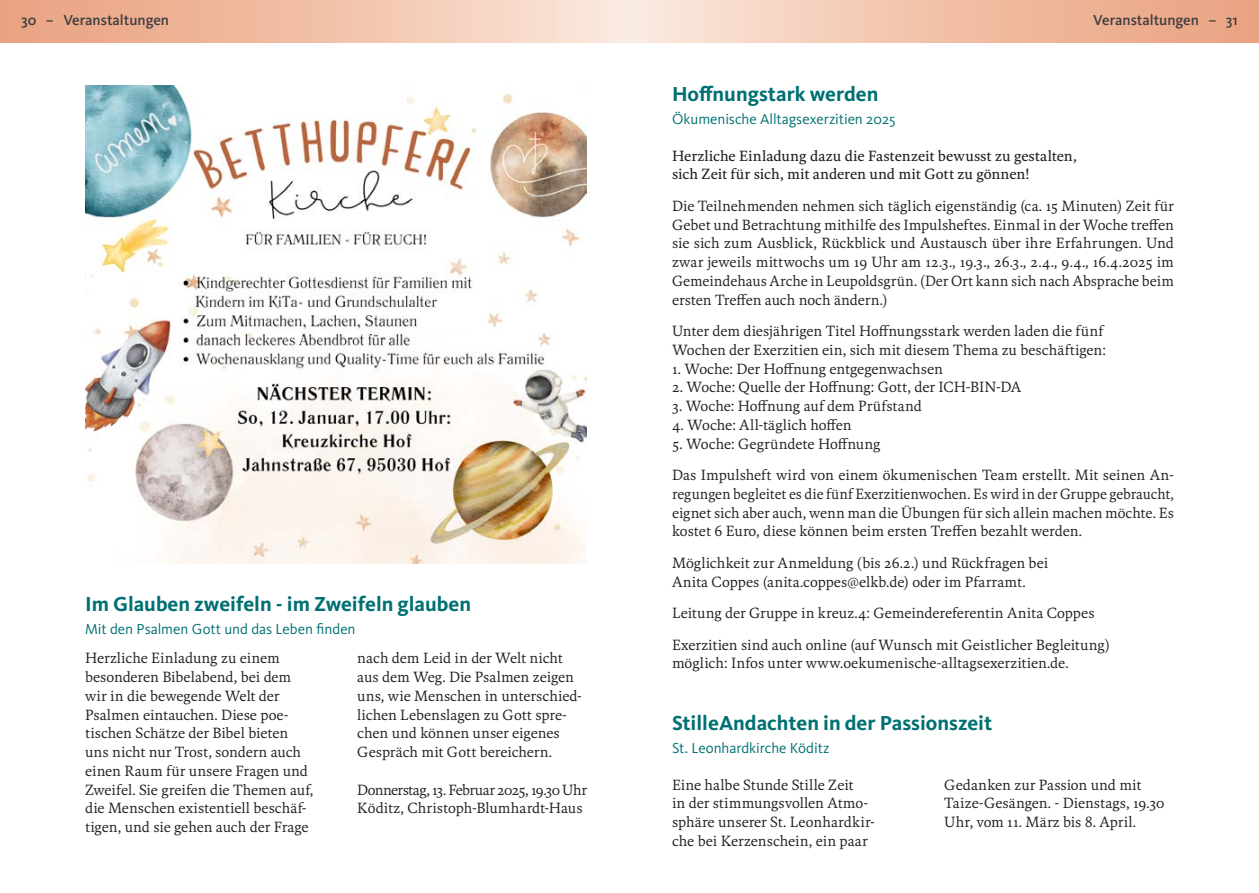
<style>
.page{position:relative;width:1259px;height:893px;background:#fff}
.page>*{position:absolute;margin:0;border:0;box-sizing:border-box;transform-origin:0 0}
.kreuz_4_-_Überschrift{font:700 21px "Kievit OT";color:#017072}
.kreuz_4_-_serif_10pt_-_Fließtext{font:15px/18.8px "Kievit Serif";color:#231f20}
.kreuz_4_-_serif_10pt_-_Fließtext-2{font:15px "Kievit Serif";color:#231f20}
.kreuz_4_-_10pt_UnterÜ{font:15px "Kievit OT";letter-spacing:-.005em;color:#017072}
.t1{font:500 15px "Kievit OT";color:#3e3e3f}
.kreuz_4_-_serif_10pt_-_Fließtext-3{font:15px "Kievit Serif";letter-spacing:-.04em;color:#231f20}
</style>
<div class="page">
<div style="left:0;top:0;width:629px;height:43px;background:linear-gradient(to right,#e99e7b,#fae7db)"></div>
<div style="left:629px;top:0;width:630px;height:43px;background:linear-gradient(to right,#fae7db,#e99f7c)"></div>
<img style="left:85px;top:85px;width:502px;height:478px">
<p class="t1" style="left:21px;top:11px;width:149px">30 – Veranstaltungen</p>
<p class="t1" style="left:1093px;top:11px;width:146px">Veranstaltungen – 31</p>
<p class="kreuz_4_-_Überschrift" style="left:85px;top:592px;width:387px">Im Glauben zweifeln - im Zweifeln glauben</p>
<p class="kreuz_4_-_10pt_UnterÜ" style="left:85px;top:621px;width:272px">Mit den Psalmen Gott und das Leben finden</p>
<p class="kreuz_4_-_serif_10pt_-_Fließtext" style="left:85px;top:648px;width:230px">Herzliche Einladung zu einem besonderen Bibelabend, bei dem wir in die bewegende Welt der<br>Psalmen eintauchen. Diese poe&shy;tischen Schätze der Bibel bieten uns nicht nur Trost, sondern auch einen Raum für unsere Fragen und<br>Zweifel. Sie greifen die Themen auf, die Menschen existentiell beschäf&shy;tigen, und sie gehen auch der Frage</p>
<p class="kreuz_4_-_serif_10pt_-_Fließtext" style="left:357px;top:648px;width:226px">nach dem Leid in der Welt nicht aus dem Weg. Die Psalmen zeigen uns, wie Menschen in unterschied&shy;lichen Lebenslagen zu Gott spre&shy;chen und können unser eigenes<br>Gespräch mit Gott bereichern.</p>
<p class="kreuz_4_-_serif_10pt_-_Fließtext-3" style="left:357px;top:779px;width:231px">Donnerstag, 13. Februar 2025, 19.30 Uhr</p>
<p class="kreuz_4_-_serif_10pt_-_Fließtext" style="left:357px;top:798px;width:227px">Köditz, Christoph-Blumhardt-Haus</p>
<p class="kreuz_4_-_Überschrift" style="left:672px;top:82px;width:208px">Hoffnungstark werden</p>
<p class="kreuz_4_-_10pt_UnterÜ" style="left:672px;top:111px;width:225px">Ökumenische Alltagsexerzitien 2025</p>
<p class="kreuz_4_-_serif_10pt_-_Fließtext-2" style="left:672px;top:146px;width:406px">Herzliche Einladung dazu die Fastenzeit bewusst zu gestalten,</p>
<p class="kreuz_4_-_serif_10pt_-_Fließtext-2" style="left:672px;top:164px;width:359px">sich Zeit für sich, mit anderen und mit Gott zu gönnen!</p>
<p class="kreuz_4_-_serif_10pt_-_Fließtext" style="left:672px;top:196px;width:503px;text-align:justify">Die Teilnehmenden nehmen sich täglich eigenständig (ca. 15 Minuten) Zeit für Gebet und Betrachtung mithilfe des Impulsheftes. Einmal in der Woche treffen sie sich zum Ausblick, Rückblick und Austausch über ihre Erfahrungen. Und zwar jeweils mittwochs um 19 Uhr am 12.3., 19.3., 26.3., 2.4., 9.4., 16.4.2025 im Gemeindehaus Arche in Leupoldsgrün. (Der Ort kann sich nach Absprache beim ersten Treffen auch noch ändern.)</p>
<p class="kreuz_4_-_serif_10pt_-_Fließtext" style="left:672px;top:321px;width:435px">Unter dem diesjährigen Titel Hoffnungsstark werden laden die fünf<br>Wochen der Exerzitien ein, sich mit diesem Thema zu beschäftigen:</p>
<p class="kreuz_4_-_serif_10pt_-_Fließtext" style="left:672px;top:359px;width:272px">1. Woche: Der Hoffnung entgegenwachsen</p>
<p class="kreuz_4_-_serif_10pt_-_Fließtext" style="left:672px;top:377px;width:351px">2. Woche: Quelle der Hoffnung: Gott, der ICH-BIN-DA</p>
<p class="kreuz_4_-_serif_10pt_-_Fließtext" style="left:672px;top:396px;width:251px">3. Woche: Hoffnung auf dem Prüfstand</p>
<p class="kreuz_4_-_serif_10pt_-_Fließtext" style="left:672px;top:415px;width:181px">4. Woche: All-täglich hoffen</p>
<p class="kreuz_4_-_serif_10pt_-_Fließtext" style="left:672px;top:434px;width:210px">5. Woche: Gegründete Hoffnung</p>
<p class="kreuz_4_-_serif_10pt_-_Fließtext" style="left:672px;top:465px;width:503px;text-align:justify">Das Impulsheft wird von einem ökumenischen Team erstellt. Mit seinen An&shy;regungen begleitet es die fünf Exerzitienwochen. Es wird in der Gruppe gebraucht, eignet sich aber auch, wenn man die Übungen für sich allein machen möchte. Es kostet 6 Euro, diese können beim ersten Treffen bezahlt werden.</p>
<p class="kreuz_4_-_serif_10pt_-_Fließtext" style="left:672px;top:553px;width:378px">Möglichkeit zur Anmeldung (bis 26.2.) und Rückfragen bei<br>Anita Coppes (anita.coppes@elkb.de) oder im Pfarramt.</p>
<p class="kreuz_4_-_serif_10pt_-_Fließtext" style="left:672px;top:603px;width:424px">Leitung der Gruppe in kreuz.4: Gemeindereferentin Anita Coppes</p>
<p class="kreuz_4_-_serif_10pt_-_Fließtext" style="left:672px;top:635px;width:439px">Exerzitien sind auch online (auf Wunsch mit Geistlicher Begleitung) möglich: Infos unter www.oekumenische-alltagsexerzitien.de.</p>
<p class="kreuz_4_-_Überschrift" style="left:672px;top:711px;width:322px">StilleAndachten in der Passionszeit</p>
<p class="kreuz_4_-_10pt_UnterÜ" style="left:672px;top:740px;width:159px">St. Leonhardkirche Köditz</p>
<p class="kreuz_4_-_serif_10pt_-_Fließtext" style="left:672px;top:774px;width:204px">Eine halbe Stunde Stille Zeit<br>in der stimmungsvollen Atmo&shy;sphäre unserer St. Leonhardkir&shy;che bei Kerzenschein, ein paar</p>
<p class="kreuz_4_-_serif_10pt_-_Fließtext" style="left:944px;top:774px;width:222px">Gedanken zur Passion und mit<br>Taize-Gesängen. - Dienstags, 19.30<br>Uhr, vom 11. März bis 8. April.</p>
</div>
